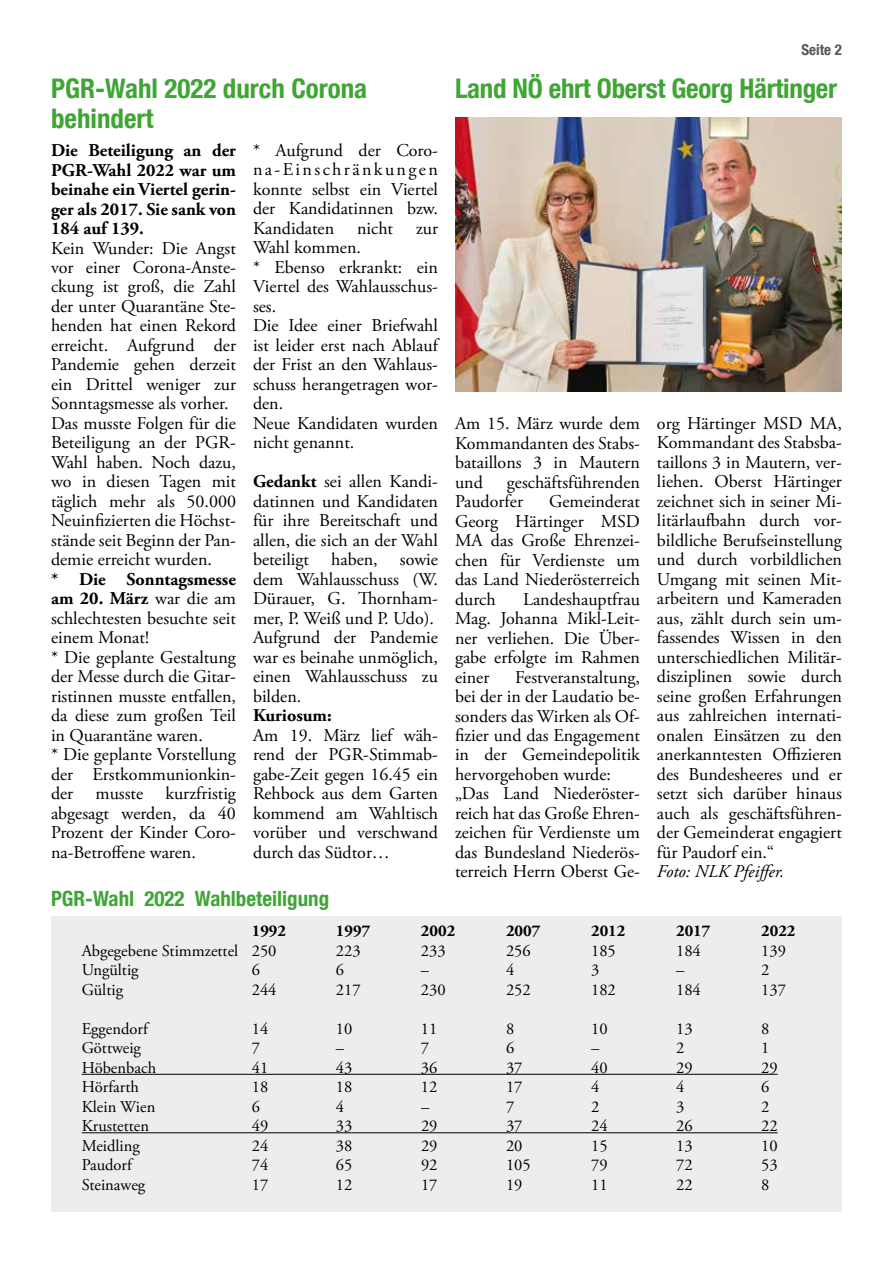
<style>
.page{position:relative;width:893px;height:1263px;background:#fff}
.page>*{position:absolute;margin:0;border:0;box-sizing:border-box;transform-origin:0 0}
.t1{font:700 condensed 27px/30px "Helvetica Neue LT Com";letter-spacing:-.01em;color:#3fa535}
.t2{font:700 condensed 21px "Helvetica Neue LT Com";color:#3fa535}
.t3{font:18px/19.5px "Adobe Garamond Pro";color:#000}
.t4{font:700 18px/19.5px "Adobe Garamond Pro";color:#000;text-align:justify}
.t5{font:italic 18px "Adobe Garamond Pro";color:#000}
.t6{font:16.5px "Adobe Garamond Pro";color:#000}
.t7{font:700 16.5px "Adobe Garamond Pro";color:#000}
.t8{font:700 condensed 15px "Helvetica Neue LT Com";color:#575756}
.s1{font-weight:700}
</style>
<div class="page">
<div style="left:51px;top:916px;width:791px;height:296px;background:#ededed"></div>
<hr style="left:82px;top:1074px;width:696px;height:1px;background:#000">
<hr style="left:82px;top:1132px;width:696px;height:1px;background:#000">
<img style="left:455px;top:117px;width:387px;height:275px">
<h1 class="t1" style="left:51px;top:73px;width:318px">PGR-Wahl 2022 durch Corona behindert</h1>
<p class="t4" style="left:51px;top:141px;width:186px">Die Beteiligung an der PGR-Wahl 2022 war um beinahe ein Viertel gerin&shy;ger als 2017. Sie sank von 184 auf 139.</p>
<p class="t3" style="left:51px;top:239px;width:186px">Kein Wunder: Die Angst vor einer Corona-Anste&shy;ckung ist groß, die Zahl der unter Quarantäne Ste&shy;henden hat einen Rekord erreicht. Aufgrund der<br>Pandemie gehen derzeit ein Drittel weniger zur<br>Sonntagsmesse als vorher.<br>Das musste Folgen für die<br>Beteiligung an der PGR-<br>Wahl haben. Noch dazu, wo in diesen Tagen mit täglich mehr als 50.000<br>Neuinfizierten die Höchst&shy;stände seit Beginn der Pan&shy;demie erreicht wurden.</p>
<p class="t3" style="left:51px;top:570px;width:186px"><span class="s1">* Die Sonntagsmesse am 20. März</span> war die am schlechtesten besuchte seit einem Monat!<br>* Die geplante Gestaltung der Messe durch die Gitar&shy;ristinnen musste entfallen, da diese zum großen Teil in Quarantäne waren.<br>* Die geplante Vorstellung der Erstkommunionkin&shy;der musste kurzfristig abgesagt werden, da 40<br>Prozent der Kinder Coro&shy;na-Betroffene waren.</p>
<p class="t3" style="left:253px;top:141px;width:186px;text-align:justify">* Aufgrund der Coro&shy;na-Einschränkungen konnte selbst ein Viertel der Kandidatinnen bzw.<br>Kandidaten</p>
<p class="t3" style="left:357px;top:219px;width:38px">nicht</p>
<p class="t3" style="left:416px;top:219px;width:23px">zur</p>
<p class="t3" style="left:253px;top:238px;width:186px">Wahl kommen.<br>* Ebenso erkrankt: ein<br>Viertel des Wahlausschus&shy;ses.<br>Die Idee einer Briefwahl ist leider erst nach Ablauf der Frist an den Wahlaus&shy;schuss herangetragen wor&shy;den.<br>Neue Kandidaten wurden nicht genannt.</p>
<p class="t3" style="left:253px;top:472px;width:186px"><span class="s1">Gedankt</span> sei allen Kandi&shy;datinnen und Kandidaten für ihre Bereitschaft und allen, die sich an der Wahl beteiligt haben, sowie dem Wahlausschuss (W.<br>Dürauer, G. Thornham&shy;mer, P. Weiß und P. Udo).<br>Aufgrund der Pandemie war es beinahe unmöglich, einen Wahlausschuss zu bilden.</p>
<p class="t4" style="left:253px;top:706px;width:80px">Kuriosum:</p>
<p class="t3" style="left:253px;top:726px;width:186px;text-align:justify">Am 19. März lief wäh&shy;rend der PGR-Stimmab&shy;gabe-Zeit gegen 16.45 ein Rehbock aus dem Garten kommend am Wahltisch vorüber und verschwand durch das Südtor…</p>
<p class="t2" style="left:51px;top:886px;width:280px">PGR-Wahl 2022 Wahlbeteiligung</p>
<p class="t8" style="left:801px;top:40px;width:42px">Seite 2</p>
<h1 class="t1" style="left:455px;top:73px;width:384px">Land NÖ ehrt Oberst Georg Härtinger</h1>
<p class="t3" style="left:455px;top:414px;width:186px;text-align:justify">Am 15. März wurde dem Kommandanten des Stabs&shy;bataillons 3 in Mautern und</p>
<p class="t3" style="left:455px;top:473px;width:186px;text-indent:52px">geschäftsführenden<br>Paudorfer</p>
<p class="t3" style="left:455px;top:492px;width:186px;text-align:justify;text-indent:94px">Gemeinderat Georg Härtinger MSD MA das Große Ehrenzei&shy;chen für Verdienste um das Land Niederösterreich durch</p>
<p class="t3" style="left:455px;top:590px;width:186px;text-align:justify;text-indent:68px">Landeshauptfrau Mag. Johanna Mikl-Leit&shy;ner verliehen. Die Über&shy;gabe erfolgte im Rahmen einer</p>
<p class="t3" style="left:455px;top:668px;width:186px;text-indent:60px">Festveranstaltung, bei der in der Laudatio be&shy;sonders das Wirken als Of&shy;fizier und das Engagement in der Gemeindepolitik hervorgehoben wurde: „Das Land Niederöster&shy;reich hat das Große Ehren&shy;zeichen für Verdienste um das Bundesland Niederös&shy;terreich Herrn Oberst Ge-</p>
<p class="t3" style="left:657px;top:414px;width:186px;text-align:justify">org Härtinger MSD MA, Kommandant des Stabsba&shy;taillons 3 in Mautern, ver&shy;liehen. Oberst Härtinger zeichnet sich in seiner Mi&shy;litärlaufbahn durch vor&shy;bildliche Berufseinstellung und durch vorbildlichen Umgang mit seinen Mit&shy;arbeitern und Kameraden aus, zählt durch sein um&shy;fassendes Wissen in den unterschiedlichen Militär&shy;disziplinen sowie durch seine großen Erfahrungen aus zahlreichen internati&shy;onalen Einsätzen zu den anerkanntesten Offizieren des Bundesheeres und er setzt sich darüber hinaus auch als geschäftsführen&shy;der Gemeinderat engagiert für Paudorf ein.“</p>
<p class="t5" style="left:657px;top:861px;width:129px">Foto: NLK Pfeiffer.</p>
<p class="t7" style="left:252px;top:921px;width:36px">1992</p>
<p class="t7" style="left:336px;top:921px;width:36px">1997</p>
<p class="t7" style="left:421px;top:921px;width:36px">2002</p>
<p class="t7" style="left:506px;top:921px;width:36px">2007</p>
<p class="t7" style="left:591px;top:921px;width:36px">2012</p>
<p class="t7" style="left:676px;top:921px;width:36px">2017</p>
<p class="t7" style="left:761px;top:921px;width:36px">2022</p>
<p class="t6" style="left:82px;top:940px;width:196px">Abgegebene Stimmzettel 250</p>
<p class="t6" style="left:336px;top:940px;width:26px">223</p>
<p class="t6" style="left:421px;top:940px;width:26px">233</p>
<p class="t6" style="left:506px;top:940px;width:26px">256</p>
<p class="t6" style="left:591px;top:940px;width:26px">185</p>
<p class="t6" style="left:676px;top:940px;width:26px">184</p>
<p class="t6" style="left:761px;top:940px;width:26px">139</p>
<p class="t6" style="left:82px;top:960px;width:58px">Ungültig</p>
<p class="t6" style="left:252px;top:960px;width:10px">6</p>
<p class="t6" style="left:336px;top:960px;width:10px">6</p>
<p class="t6" style="left:421px;top:960px;width:10px">–</p>
<p class="t6" style="left:506px;top:960px;width:10px">4</p>
<p class="t6" style="left:591px;top:960px;width:10px">3</p>
<p class="t6" style="left:676px;top:960px;width:10px">–</p>
<p class="t6" style="left:761px;top:960px;width:10px">2</p>
<p class="t6" style="left:82px;top:979px;width:43px">Gültig</p>
<p class="t6" style="left:252px;top:979px;width:26px">244</p>
<p class="t6" style="left:336px;top:979px;width:26px">217</p>
<p class="t6" style="left:421px;top:979px;width:26px">230</p>
<p class="t6" style="left:506px;top:979px;width:26px">252</p>
<p class="t6" style="left:591px;top:979px;width:26px">182</p>
<p class="t6" style="left:676px;top:979px;width:26px">184</p>
<p class="t6" style="left:761px;top:979px;width:26px">137</p>
<p class="t6" style="left:82px;top:1018px;width:68px">Eggendorf</p>
<p class="t6" style="left:252px;top:1018px;width:18px">14</p>
<p class="t6" style="left:336px;top:1018px;width:18px">10</p>
<p class="t6" style="left:421px;top:1018px;width:18px">11</p>
<p class="t6" style="left:506px;top:1018px;width:10px">8</p>
<p class="t6" style="left:591px;top:1018px;width:18px">10</p>
<p class="t6" style="left:676px;top:1018px;width:18px">13</p>
<p class="t6" style="left:761px;top:1018px;width:10px">8</p>
<p class="t6" style="left:82px;top:1038px;width:61px">Göttweig</p>
<p class="t6" style="left:252px;top:1038px;width:10px">7</p>
<p class="t6" style="left:336px;top:1038px;width:10px">–</p>
<p class="t6" style="left:421px;top:1038px;width:10px">7</p>
<p class="t6" style="left:506px;top:1038px;width:10px">6</p>
<p class="t6" style="left:591px;top:1038px;width:10px">–</p>
<p class="t6" style="left:676px;top:1038px;width:10px">2</p>
<p class="t6" style="left:761px;top:1038px;width:10px">1</p>
<p class="t6" style="left:82px;top:1057px;width:76px">Höbenbach</p>
<p class="t6" style="left:252px;top:1057px;width:18px">41</p>
<p class="t6" style="left:336px;top:1057px;width:18px">43</p>
<p class="t6" style="left:421px;top:1057px;width:18px">36</p>
<p class="t6" style="left:506px;top:1057px;width:18px">37</p>
<p class="t6" style="left:591px;top:1057px;width:18px">40</p>
<p class="t6" style="left:676px;top:1057px;width:18px">29</p>
<p class="t6" style="left:761px;top:1057px;width:18px">29</p>
<p class="t6" style="left:82px;top:1077px;width:59px">Hörfarth</p>
<p class="t6" style="left:252px;top:1077px;width:18px">18</p>
<p class="t6" style="left:336px;top:1077px;width:18px">18</p>
<p class="t6" style="left:421px;top:1077px;width:18px">12</p>
<p class="t6" style="left:506px;top:1077px;width:18px">17</p>
<p class="t6" style="left:591px;top:1077px;width:10px">4</p>
<p class="t6" style="left:676px;top:1077px;width:10px">4</p>
<p class="t6" style="left:761px;top:1077px;width:10px">6</p>
<p class="t6" style="left:82px;top:1096px;width:75px">Klein Wien</p>
<p class="t6" style="left:252px;top:1096px;width:10px">6</p>
<p class="t6" style="left:336px;top:1096px;width:10px">4</p>
<p class="t6" style="left:421px;top:1096px;width:10px">–</p>
<p class="t6" style="left:506px;top:1096px;width:10px">7</p>
<p class="t6" style="left:591px;top:1096px;width:10px">2</p>
<p class="t6" style="left:676px;top:1096px;width:10px">3</p>
<p class="t6" style="left:761px;top:1096px;width:10px">2</p>
<p class="t6" style="left:82px;top:1116px;width:69px">Krustetten</p>
<p class="t6" style="left:252px;top:1116px;width:18px">49</p>
<p class="t6" style="left:336px;top:1116px;width:18px">33</p>
<p class="t6" style="left:421px;top:1116px;width:18px">29</p>
<p class="t6" style="left:506px;top:1116px;width:18px">37</p>
<p class="t6" style="left:591px;top:1116px;width:18px">24</p>
<p class="t6" style="left:676px;top:1116px;width:18px">26</p>
<p class="t6" style="left:761px;top:1116px;width:18px">22</p>
<p class="t6" style="left:82px;top:1135px;width:60px">Meidling</p>
<p class="t6" style="left:252px;top:1135px;width:18px">24</p>
<p class="t6" style="left:336px;top:1135px;width:18px">38</p>
<p class="t6" style="left:421px;top:1135px;width:18px">29</p>
<p class="t6" style="left:506px;top:1135px;width:18px">20</p>
<p class="t6" style="left:591px;top:1135px;width:18px">15</p>
<p class="t6" style="left:676px;top:1135px;width:18px">13</p>
<p class="t6" style="left:761px;top:1135px;width:18px">10</p>
<p class="t6" style="left:82px;top:1155px;width:52px">Paudorf</p>
<p class="t6" style="left:252px;top:1155px;width:18px">74</p>
<p class="t6" style="left:336px;top:1155px;width:18px">65</p>
<p class="t6" style="left:421px;top:1155px;width:18px">92</p>
<p class="t6" style="left:506px;top:1155px;width:26px">105</p>
<p class="t6" style="left:591px;top:1155px;width:18px">79</p>
<p class="t6" style="left:676px;top:1155px;width:18px">72</p>
<p class="t6" style="left:761px;top:1155px;width:18px">53</p>
<p class="t6" style="left:82px;top:1174px;width:65px">Steinaweg</p>
<p class="t6" style="left:252px;top:1174px;width:18px">17</p>
<p class="t6" style="left:336px;top:1174px;width:18px">12</p>
<p class="t6" style="left:421px;top:1174px;width:18px">17</p>
<p class="t6" style="left:506px;top:1174px;width:18px">19</p>
<p class="t6" style="left:591px;top:1174px;width:18px">11</p>
<p class="t6" style="left:676px;top:1174px;width:18px">22</p>
<p class="t6" style="left:761px;top:1174px;width:10px">8</p>
</div>
